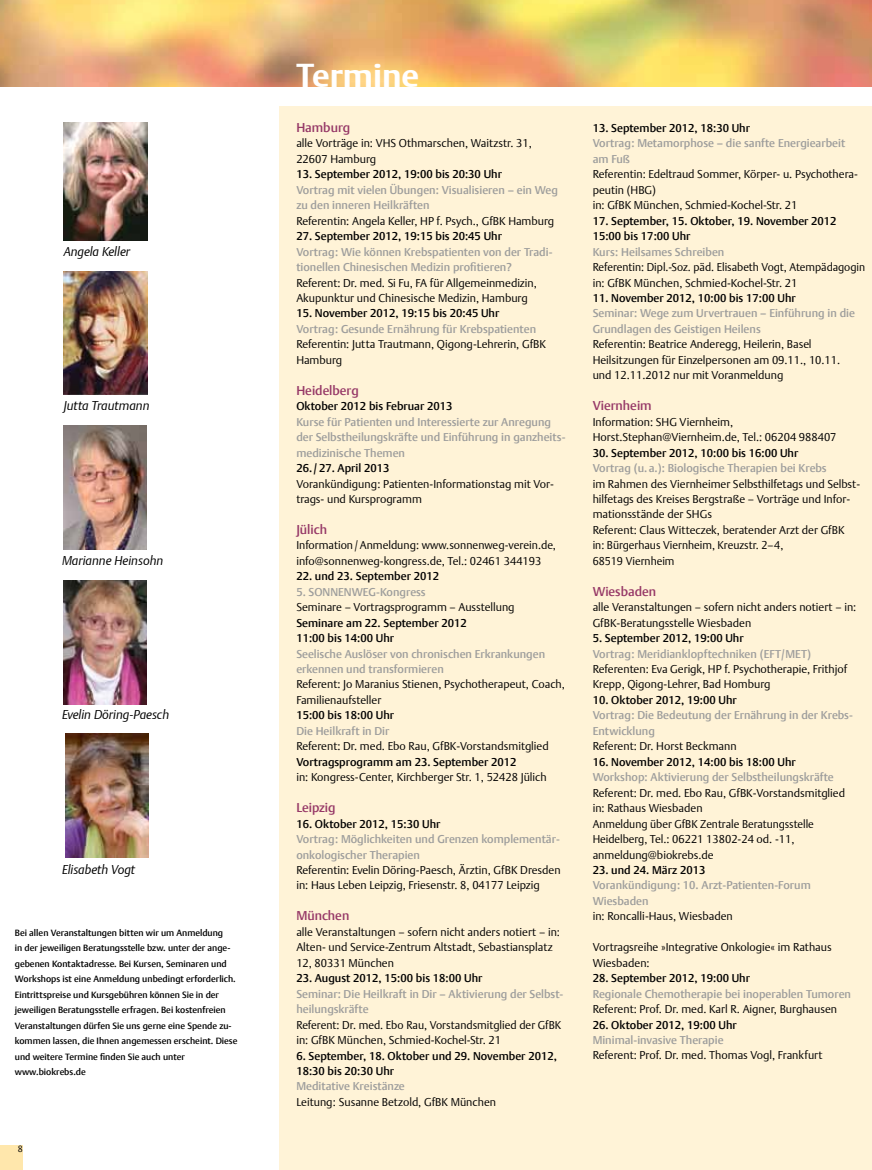
<style>
.page{position:relative;width:872px;height:1170px;background:#fff}
.page>*{position:absolute;margin:0;border:0;box-sizing:border-box;transform-origin:0 0}
.t1{font:700 33px "Thieme Argo 2011";color:#fff}
.t2{font:italic 300 12.75px "Thieme Argo 2011";color:#000}
.t3{font:500 12.75px "Thieme Argo 2011";color:#963867}
.t4{font:300 11.25px/15.5px "Thieme Argo 2011";color:#000}
.t5{font:500 11.25px/15.5px "Thieme Argo 2011";color:#9d9d9c}
.t6{font:500 11.25px/15.5px "Thieme Argo 2011";color:#000}
.t7{font:500 9px/15.5px "Thieme Argo 2011";color:#000}
.t8{font:300 9px "Thieme Argo 2011";color:#000}
</style>
<div class="page">
<div style="left:279px;top:106px;width:593px;height:1063px;background:#fff3d7"></div>
<div style="left:0;top:1145px;width:23px;height:24px;background:#ffe7ac"></div>
<img style="left:0;top:0;width:872px;height:87px">
<img style="left:64px;top:271px;width:83px;height:124px">
<img style="left:64px;top:122px;width:83px;height:118px">
<img style="left:63px;top:580px;width:84px;height:124px">
<img style="left:63px;top:425px;width:84px;height:124px">
<img style="left:65px;top:733px;width:84px;height:124px">
<p class="t2" style="left:64px;top:243px;width:68px">Angela Keller</p>
<p class="t2" style="left:64px;top:397px;width:87px">Jutta Trautmann</p>
<p class="t2" style="left:62px;top:552px;width:103px">Marianne Heinsohn</p>
<p class="t2" style="left:62px;top:706px;width:109px">Evelin Döring-Paesch</p>
<p class="t2" style="left:62px;top:861px;width:75px">Elisabeth Vogt</p>
<p class="t7" style="left:15px;top:924px;width:224px">Bei allen Veranstaltungen bitten wir um Anmeldung<br>in der jeweiligen Beratungsstelle bzw. unter der ange&shy;gebenen Kontaktadresse. Bei Kursen, Seminaren und Workshops ist eine Anmeldung unbedingt erforderlich.<br>Eintrittspreise und Kursgebühren können Sie in der jeweiligen Beratungsstelle erfragen. Bei kostenfreien Veranstaltungen dürfen Sie uns gerne eine Spende zu&shy;kommen lassen, die Ihnen angemessen erscheint. Diese und weitere Termine finden Sie auch unter www.biokrebs.de</p>
<p class="t8" style="left:18px;top:1143px;width:7px">8</p>
<h1 class="t1" style="left:296px;top:53px;width:124px">Termine</h1>
<p class="t3" style="left:296px;top:119px;width:55px">Hamburg</p>
<p class="t4" style="left:296px;top:135px;width:237px">alle Vorträge in: VHS Othmarschen, Waitzstr. 31,<br>22607 Hamburg</p>
<p class="t6" style="left:296px;top:166px;width:207px">13. September 2012, 19:00 bis 20:30 Uhr</p>
<p class="t5" style="left:296px;top:182px;width:263px">Vortrag mit vielen Übungen: Visualisieren – ein Weg zu den inneren Heilkräften</p>
<p class="t4" style="left:296px;top:213px;width:259px">Referentin: Angela Keller, HP f. Psych., GfBK Hamburg</p>
<p class="t6" style="left:296px;top:228px;width:207px">27. September 2012, 19:15 bis 20:45 Uhr</p>
<p class="t5" style="left:296px;top:244px;width:257px">Vortrag: Wie können Krebspatienten von der Tradi&shy;tionellen Chinesischen Medizin profitieren?</p>
<p class="t4" style="left:296px;top:274px;width:242px">Referent: Dr. med. Si Fu, FA für Allgemeinmedizin,<br>Akupunktur und Chinesische Medizin, Hamburg</p>
<p class="t6" style="left:296px;top:305px;width:204px">15. November 2012, 19:15 bis 20:45 Uhr</p>
<p class="t5" style="left:296px;top:321px;width:241px">Vortrag: Gesunde Ernährung für Krebspatienten</p>
<p class="t4" style="left:296px;top:336px;width:251px">Referentin: Jutta Trautmann, Qigong-Lehrerin, GfBK<br>Hamburg</p>
<p class="t3" style="left:296px;top:382px;width:64px">Heidelberg</p>
<p class="t6" style="left:296px;top:398px;width:158px">Oktober 2012 bis Februar 2013</p>
<p class="t5" style="left:296px;top:414px;width:271px">Kurse für Patienten und Interessierte zur Anregung der Selbstheilungskräfte und Einführung in ganzheits&shy;medizinische Themen</p>
<p class="t6" style="left:296px;top:460px;width:95px">26. / 27. April 2013</p>
<p class="t4" style="left:296px;top:475px;width:259px">Vorankündigung: Patienten-Informationstag mit Vor&shy;trags- und Kursprogramm</p>
<p class="t3" style="left:296px;top:521px;width:32px">Jülich</p>
<p class="t4" style="left:296px;top:537px;width:261px">Information/Anmeldung: www.sonnenweg-verein.de, info@sonnenweg-kongress.de, Tel.: 02461 344193</p>
<p class="t6" style="left:296px;top:568px;width:144px">22. und 23. September 2012</p>
<p class="t5" style="left:296px;top:583px;width:131px">5. SONNENWEG-Kongress</p>
<p class="t4" style="left:296px;top:599px;width:220px">Seminare – Vortragsprogramm – Ausstellung</p>
<p class="t6" style="left:296px;top:614px;width:172px">Seminare am 22. September 2012<br>11:00 bis 14:00 Uhr</p>
<p class="t5" style="left:296px;top:645px;width:250px">Seelische Auslöser von chronischen Erkrankungen erkennen und transformieren</p>
<p class="t4" style="left:296px;top:676px;width:270px">Referent: Jo Maranius Stienen, Psychotherapeut, Coach,<br>Familienaufsteller</p>
<p class="t6" style="left:296px;top:707px;width:99px">15:00 bis 18:00 Uhr</p>
<p class="t5" style="left:296px;top:722px;width:95px">Die Heilkraft in Dir</p>
<p class="t4" style="left:296px;top:738px;width:254px">Referent: Dr. med. Ebo Rau, GfBK-Vorstandsmitglied</p>
<p class="t6" style="left:296px;top:753px;width:222px">Vortragsprogramm am 23. September 2012</p>
<p class="t4" style="left:296px;top:769px;width:252px">in: Kongress-Center, Kirchberger Str. 1, 52428 Jülich</p>
<p class="t3" style="left:296px;top:799px;width:41px">Leipzig</p>
<p class="t6" style="left:296px;top:815px;width:146px">16. Oktober 2012, 15:30 Uhr</p>
<p class="t5" style="left:296px;top:831px;width:265px">Vortrag: Möglichkeiten und Grenzen komplementär&shy;onkologischer Therapien</p>
<p class="t4" style="left:296px;top:862px;width:266px">Referentin: Evelin Döring-Paesch, Ärztin, GfBK Dresden in: Haus Leben Leipzig, Friesenstr. 8, 04177 Leipzig</p>
<p class="t3" style="left:296px;top:907px;width:55px">München</p>
<p class="t4" style="left:296px;top:923px;width:265px">alle Veranstaltungen – sofern nicht anders notiert – in:<br>Alten- und Service-Zentrum Altstadt, Sebastiansplatz<br>12, 80331 München</p>
<p class="t6" style="left:296px;top:970px;width:188px">23. August 2012, 15:00 bis 18:00 Uhr</p>
<p class="t5" style="left:296px;top:985px;width:269px">Seminar: Die Heilkraft in Dir – Aktivierung der Selbst&shy;heilungskräfte</p>
<p class="t4" style="left:296px;top:1016px;width:266px">Referent: Dr. med. Ebo Rau, Vorstandsmitglied der GfBK in: GfBK München, Schmied-Kochel-Str. 21</p>
<p class="t6" style="left:296px;top:1047px;width:262px">6. September, 18. Oktober und 29. November 2012,<br>18:30 bis 20:30 Uhr</p>
<p class="t5" style="left:296px;top:1078px;width:110px">Meditative Kreistänze</p>
<p class="t4" style="left:296px;top:1093px;width:201px">Leitung: Susanne Betzold, GfBK München</p>
<p class="t6" style="left:592px;top:120px;width:159px">13. September 2012, 18:30 Uhr</p>
<p class="t5" style="left:592px;top:135px;width:254px">Vortrag: Metamorphose – die sanfte Energiearbeit am Fuß</p>
<p class="t4" style="left:592px;top:166px;width:267px">Referentin: Edeltraud Sommer, Körper- u. Psychothera&shy;peutin (HBG)<br>in: GfBK München, Schmied-Kochel-Str. 21</p>
<p class="t6" style="left:592px;top:213px;width:245px">17. September, 15. Oktober, 19. November 2012<br>15:00 bis 17:00 Uhr</p>
<p class="t5" style="left:592px;top:244px;width:133px">Kurs: Heilsames Schreiben</p>
<p class="t4" style="left:592px;top:259px;width:274px">Referentin: Dipl.-Soz. päd. Elisabeth Vogt, Atempädagogin in: GfBK München, Schmied-Kochel-Str. 21</p>
<p class="t6" style="left:592px;top:290px;width:204px">11. November 2012, 10:00 bis 17:00 Uhr</p>
<p class="t5" style="left:592px;top:305px;width:264px">Seminar: Wege zum Urvertrauen – Einführung in die<br>Grundlagen des Geistigen Heilens</p>
<p class="t4" style="left:592px;top:336px;width:249px">Referentin: Beatrice Anderegg, Heilerin, Basel<br>Heilsitzungen für Einzelpersonen am 09.11., 10.11. und 12.11.2012 nur mit Voranmeldung</p>
<p class="t3" style="left:592px;top:397px;width:61px">Viernheim</p>
<p class="t4" style="left:592px;top:413px;width:245px">Information: SHG Viernheim,<br>Horst.Stephan@Viernheim.de, Tel.: 06204 988407</p>
<p class="t6" style="left:592px;top:444px;width:207px">30. September 2012, 10:00 bis 16:00 Uhr</p>
<p class="t5" style="left:592px;top:460px;width:236px">Vortrag (u.a.): Biologische Therapien bei Krebs</p>
<p class="t4" style="left:592px;top:475px;width:269px">im Rahmen des Viernheimer Selbsthilfetags und Selbst&shy;hilfetags des Kreises Bergstraße – Vorträge und Infor&shy;mationsstände der SHGs<br>Referent: Claus Witteczek, beratender Arzt der GfBK<br>in: Bürgerhaus Viernheim, Kreuzstr. 2–4,<br>68519 Viernheim</p>
<p class="t3" style="left:592px;top:582px;width:65px">Wiesbaden</p>
<p class="t4" style="left:592px;top:599px;width:265px">alle Veranstaltungen – sofern nicht anders notiert – in:<br>GfBK-Beratungsstelle Wiesbaden</p>
<p class="t6" style="left:592px;top:630px;width:152px">5. September 2012, 19:00 Uhr</p>
<p class="t5" style="left:592px;top:645px;width:220px">Vortrag: Meridianklopftechniken (EFT/MET)</p>
<p class="t4" style="left:592px;top:661px;width:256px">Referenten: Eva Gerigk, HP f. Psychotherapie, Frithjof<br>Krepp, Qigong-Lehrer, Bad Homburg</p>
<p class="t6" style="left:592px;top:692px;width:146px">10. Oktober 2012, 19:00 Uhr</p>
<p class="t5" style="left:592px;top:707px;width:262px">Vortrag: Die Bedeutung der Ernährung in der Krebs-<br>Entwicklung</p>
<p class="t4" style="left:592px;top:738px;width:146px">Referent: Dr. Horst Beckmann</p>
<p class="t6" style="left:592px;top:753px;width:204px">16. November 2012, 14:00 bis 18:00 Uhr</p>
<p class="t5" style="left:592px;top:769px;width:243px">Workshop: Aktivierung der Selbstheilungskräfte</p>
<p class="t4" style="left:592px;top:784px;width:254px">Referent: Dr. med. Ebo Rau, GfBK-Vorstandsmitglied in: Rathaus Wiesbaden<br>Anmeldung über GfBK Zentrale Beratungsstelle Heidelberg, Tel.: 06221 13802-24 od. -11, anmeldung@biokrebs.de</p>
<p class="t6" style="left:592px;top:862px;width:114px">23. und 24. März 2013</p>
<p class="t5" style="left:592px;top:877px;width:220px">Vorankündigung: 10. Arzt-Patienten-Forum<br>Wiesbaden</p>
<p class="t4" style="left:592px;top:908px;width:142px">in: Roncalli-Haus, Wiesbaden</p>
<p class="t4" style="left:592px;top:939px;width:241px">Vortragsreihe »Integrative Onkologie« im Rathaus<br>Wiesbaden:</p>
<p class="t6" style="left:592px;top:970px;width:159px">28. September 2012, 19:00 Uhr</p>
<p class="t5" style="left:592px;top:985px;width:260px">Regionale Chemotherapie bei inoperablen Tumoren</p>
<p class="t4" style="left:592px;top:1001px;width:246px">Referent: Prof. Dr. med. Karl R. Aigner, Burghausen</p>
<p class="t6" style="left:592px;top:1016px;width:146px">26. Oktober 2012, 19:00 Uhr</p>
<p class="t5" style="left:592px;top:1031px;width:132px">Minimal-invasive Therapie</p>
<p class="t4" style="left:592px;top:1047px;width:231px">Referent: Prof. Dr. med. Thomas Vogl, Frankfurt</p>
</div>
